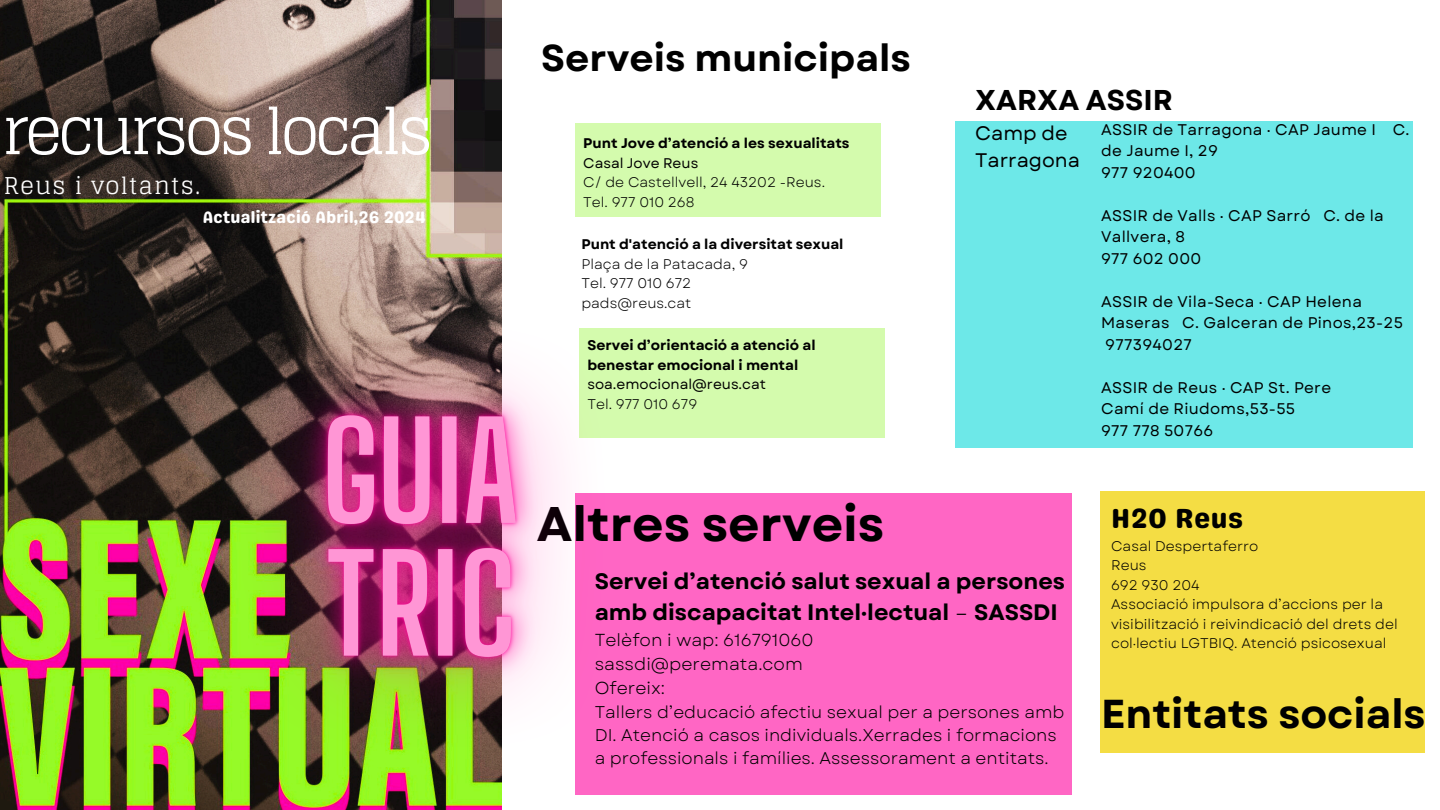
<style>
.page{position:relative;width:1440px;height:810px;background:#fff}
.page>*{position:absolute;margin:0;border:0;box-sizing:border-box;transform-origin:0 0}
.t1{font:63.4px "Glegoo";letter-spacing:-.065em;color:#fff}
.t2{font:700 48.6px "Garet";color:#000}
.t3{font:700 40.3px "Garet";color:#000}
.t4{font:700 37.4px "Garet";color:#000}
.t5{font:700 28.6px "Garet";color:#000}
.t6{font:27.5px "Genty Sans";letter-spacing:.02em;color:#000}
.t7{font:23.2px "Glegoo";letter-spacing:.05em;color:#fff}
.t8{font:700 22.3px/30.8px "Garet";color:#000}
.t9{font:19.6px/27px "Garet";color:#000}
.t10{font:17.3px "Garet";color:#000}
.t11{font:17px/23.2px "Garet";color:#000}
.t12{font:16.5px "Genty Sans";letter-spacing:.02em;color:#fff}
.t13{font:15.4px/21.5px "Garet";letter-spacing:.02em;color:#000}
.t14{font:14px/19.5px "Garet";color:#000}
.t15{font:700 14px/19.5px "Garet";color:#000}
.t16{font:14px "Garet";color:#000}
.s1{font-weight:400}
</style>
<div class="page">
<div style="left:575px;top:123px;width:306px;height:94px;background:#d4fbad"></div>
<div style="left:575px;top:493px;width:497px;height:302px;background:#ff66c4"></div>
<div style="left:1100px;top:491px;width:325px;height:261px;background:#f4dd44"></div>
<img style="left:0;top:0;width:502px;height:810px">
<img style="left:171px;top:243px;width:409px;height:567px">
<div style="left:580px;top:328px;width:305px;height:110px;background:#d4fbad"></div>
<div style="left:956px;top:121px;width:457px;height:326px;background:#6de8e8"></div>
<p class="t1" style="left:2px;top:95px;width:433px">recursos locals</p>
<p class="t7" style="left:4px;top:172px;width:198px">Reus i voltants.</p>
<h3 class="t12" style="left:203px;top:207px;width:224px">Actualització Abril,26 2024</h3>
<h2 class="t4" style="left:541px;top:31px;width:371px">Serveis municipals</h2>
<p class="t15" style="left:583px;top:133px;width:268px">Punt Jove d’atenció a les sexualitats</p>
<p class="t16" style="left:583px;top:153px;width:117px">Casal Jove Reus</p>
<h4 class="t14" style="left:583px;top:172px;width:243px">C/ de Castellvell, 24 43202 -Reus.</h4>
<h6 class="t14" style="left:583px;top:192px;width:113px">Tel. 977 010 268</h6>
<p class="t15" style="left:581px;top:234px;width:264px">Punt d'atenció a la diversitat sexual</p>
<p class="t14" style="left:581px;top:254px;width:168px">Plaça de la Patacada, 9</p>
<p class="t14" style="left:581px;top:273px;width:111px">Tel. 977 010 672</p>
<p class="t14" style="left:581px;top:293px;width:112px">pads@reus.cat</p>
<p class="t15" style="left:587px;top:335px;width:230px">Servei d’orientació a atenció al benestar emocional i mental</p>
<p class="t16" style="left:587px;top:374px;width:180px">soa.emocional@reus.cat</p>
<p class="t14" style="left:587px;top:394px;width:111px">Tel. 977 010 679</p>
<p class="t5" style="left:975px;top:79px;width:199px">XARXA ASSIR</p>
<p class="t9" style="left:975px;top:120px;width:106px">Camp de<br>Tarragona</p>
<p class="t13" style="left:1101px;top:119px;width:310px">ASSIR de Tarragona · CAP Jaume I C. de Jaume I, 29</p>
<p class="t13" style="left:1101px;top:162px;width:96px">977 920400</p>
<p class="t13" style="left:1101px;top:205px;width:284px">ASSIR de Valls · CAP Sarró C. de la<br>Vallvera, 8</p>
<p class="t13" style="left:1101px;top:248px;width:102px">977 602 000</p>
<p class="t13" style="left:1101px;top:291px;width:303px">ASSIR de Vila-Seca · CAP Helena<br>Maseras C. Galceran de Pinos,23-25</p>
<p class="t13" style="left:1105px;top:334px;width:88px">977394027</p>
<p class="t13" style="left:1101px;top:377px;width:231px">ASSIR de Reus · CAP St. Pere</p>
<p class="t13" style="left:1101px;top:398px;width:196px">Camí de Riudoms,53-55</p>
<p class="t13" style="left:1101px;top:420px;width:114px">977 778 50766</p>
<p class="t2" style="left:537px;top:489px;width:349px">Altres serveis</p>
<p class="t8" style="left:595px;top:566px;width:472px">Servei d’atenció salut sexual a persones amb discapacitat Intel·lectual <span class="s1">–</span> SASSDI</p>
<p class="t10" style="left:595px;top:628px;width:220px">Telèfon i wap: 616791060</p>
<p class="t10" style="left:595px;top:652px;width:210px">sassdi@peremata.com</p>
<p class="t10" style="left:595px;top:676px;width:72px">Ofereix:</p>
<p class="t11" style="left:595px;top:700px;width:471px">Tallers d’educació afectiu sexual per a persones amb<br>DI. Atenció a casos individuals.Xerrades i formacions a professionals i famílies. Assessorament a entitats.</p>
<h5 class="t6" style="left:1111px;top:502px;width:134px">H2O Reus</h5>
<p class="t14" style="left:1111px;top:536px;width:149px">Casal Despertaferro</p>
<p class="t14" style="left:1111px;top:556px;width:37px">Reus</p>
<p class="t14" style="left:1111px;top:575px;width:90px">692 930 204</p>
<p class="t14" style="left:1111px;top:595px;width:288px">Associació impulsora d’accions per la visibilització i reivindicació del drets del col·lectiu LGTBIQ. Atenció psicosexual</p>
<p class="t3" style="left:1101px;top:685px;width:326px">Entitats socials</p>
</div>
